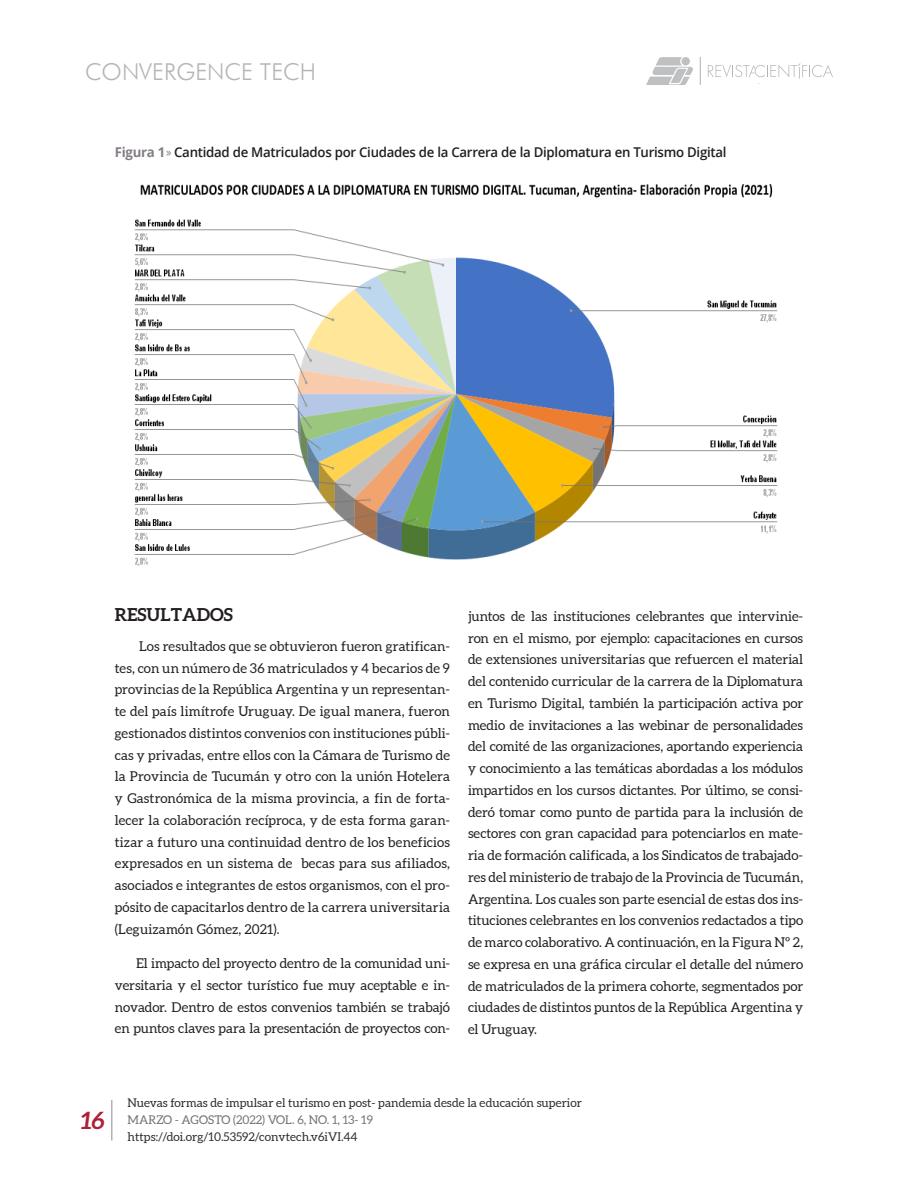
<style>
.page{position:relative;width:918px;height:1188px;background:#fff}
.page>*{position:absolute;margin:0;border:0;box-sizing:border-box;transform-origin:0 0}
.t1{font:italic 700 24px "Aleo";color:#ad2037}
.t2{font:300 23.25px "Futura BT";color:#b4b5b8}
.Título_2{font:700 18px "Aleo";color:#231f20}
.desarrollo{font:13.5px/21.8px "Aleo";letter-spacing:.005em;color:#231f20;text-align:justify}
.gráfico_dos_columnas{font:600 13.5px "Open Sans";letter-spacing:-.02em;color:#231f20}
.t3{font:12px "Aleo";color:#2a2e30}
.t4{font:12px "Aleo";color:#737274}
.s1{font-weight:700;color:#847d85}
.s2{font-family:"Barlow";font-weight:400;color:#847d85}
</style>
<div class="page">
<svg style="left:708px;top:63px;width:125px;height:21px"></svg>
<svg style="left:646px;top:57px;width:47px;height:28px"></svg>
<div style="left:681px;top:57px;width:9px;height:8px;background:#bfc0c2;border-radius:50%"></div>
<svg style="left:700px;top:57px;width:1px;height:28px"></svg>
<hr style="left:111px;top:1100px;width:2px;height:41px;background:#b2b3b7">
<img style="left:134px;top:184px;width:644px;height:382px">
<h2 class="t2" style="left:85px;top:57px;width:233px">CONVERGENCE TECH</h2>
<p class="gráfico_dos_columnas" style="left:115px;top:143px;width:613px"><span class="s1">Figura 1</span><span class="s2">»</span> Cantidad de Matriculados por Ciudades de la Carrera de la Diplomatura en Turismo Digital</p>
<p class="Título_2" style="left:115px;top:603px;width:120px">RESULTADOS</p>
<p class="desarrollo" style="left:115px;top:636px;width:337px;text-indent:24px">Los resultados que se obtuvieron fueron gratifican&shy;tes, con un número de 36 matriculados y 4 becarios de 9 provincias de la República Argentina y un representan&shy;te del país limítrofe Uruguay. De igual manera, fueron gestionados distintos convenios con instituciones públi&shy;cas y privadas, entre ellos con la Cámara de Turismo de la Provincia de Tucumán y otro con la unión Hotelera y Gastronómica de la misma provincia, a fin de forta&shy;lecer la colaboración recíproca, y de esta forma garan&shy;tizar a futuro una continuidad dentro de los beneficios expresados en un sistema de becas para sus afiliados, asociados e integrantes de estos organismos, con el pro&shy;pósito de capacitarlos dentro de la carrera universitaria (Leguizamón Gómez, 2021).</p>
<p class="desarrollo" style="left:115px;top:953px;width:337px;text-indent:21px">El impacto del proyecto dentro de la comunidad uni&shy;versitaria y el sector turístico fue muy aceptable e in&shy;novador. Dentro de estos convenios también se trabajó en puntos claves para la presentación de proyectos con-</p>
<p class="desarrollo" style="left:468px;top:606px;width:337px">juntos de las instituciones celebrantes que intervinie&shy;ron en el mismo, por ejemplo: capacitaciones en cursos de extensiones universitarias que refuercen el material del contenido curricular de la carrera de la Diplomatura en Turismo Digital, también la participación activa por medio de invitaciones a las webinar de personalidades del comité de las organizaciones, aportando experiencia y conocimiento a las temáticas abordadas a los módulos impartidos en los cursos dictantes. Por último, se consi&shy;deró tomar como punto de partida para la inclusión de sectores con gran capacidad para potenciarlos en mate&shy;ria de formación calificada, a los Sindicatos de trabajado&shy;res del ministerio de trabajo de la Provincia de Tucumán, Argentina. Los cuales son parte esencial de estas dos ins&shy;tituciones celebrantes en los convenios redactados a tipo de marco colaborativo. A continuación, en la Figura Nº 2, se expresa en una gráfica circular el detalle del número de matriculados de la primera cohorte, segmentados por ciudades de distintos puntos de la República Argentina y el Uruguay.</p>
<h1 class="t1" style="left:81px;top:1106px;width:26px">16</h1>
<p class="t3" style="left:128px;top:1096px;width:456px">Nuevas formas de impulsar el turismo en post- pandemia desde la educación superior</p>
<p class="t4" style="left:128px;top:1113px;width:247px">MARZO - AGOSTO (2022) VOL. 6, NO. 1, 13- 19</p>
<p class="t3" style="left:128px;top:1129px;width:231px">https://doi.org/10.53592/convtech.v6iVI.44</p>
</div>
